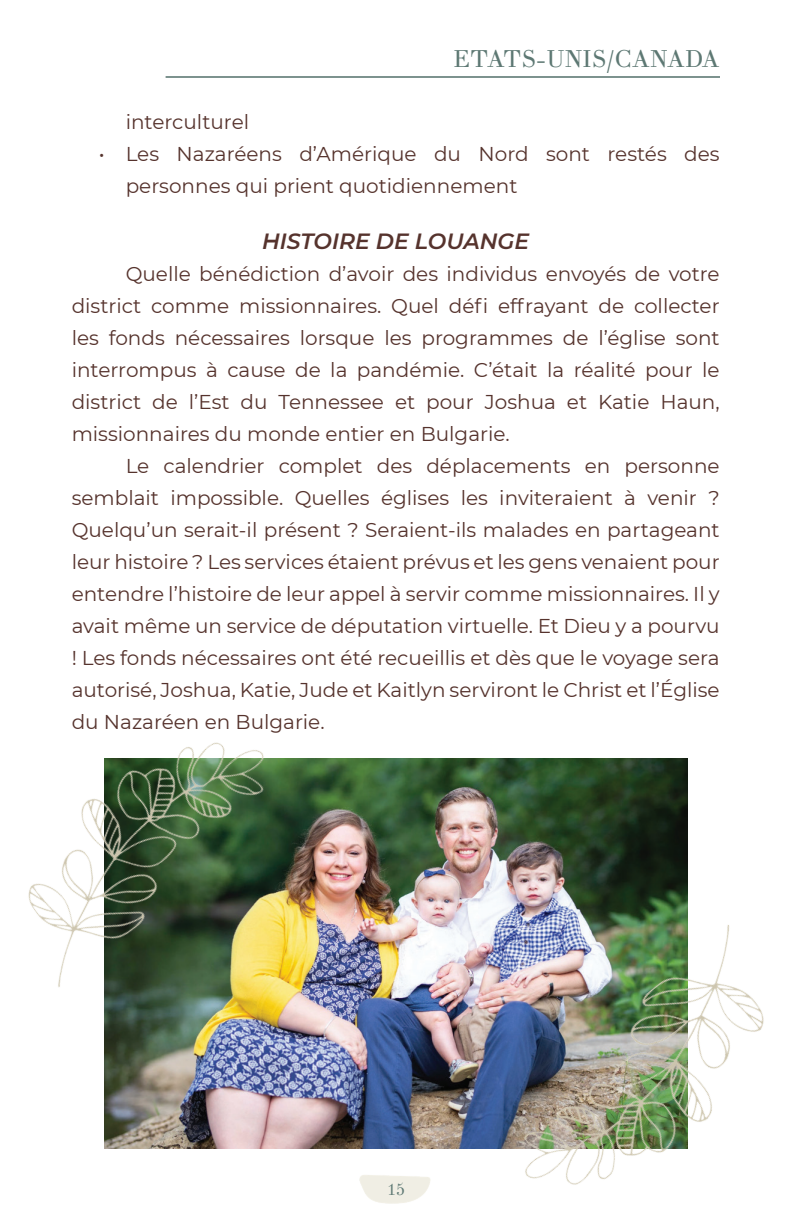
<style>
.page{position:relative;width:792px;height:1224px;background:#fff}
.page>*{position:absolute;margin:0;border:0;box-sizing:border-box;transform-origin:0 0}
.t1{font:24px "Theano Didot";letter-spacing:-.005em;color:#5d7873}
.t2{font:italic 600 22px "Montserrat";color:#56332d}
.t3{font:20px/32px "Montserrat";color:#56332d;text-align:justify}
.t4{font:16px "Theano Didot";color:#5d7873}
</style>
<div class="page">
<img style="left:359px;top:1175px;width:72px;height:29px">
<hr style="left:166px;top:76px;width:554px;height:2px;background:#5d7873">
<img style="left:104px;top:758px;width:584px;height:390px">
<img style="left:28px;top:742px;width:316px;height:289px">
<img style="left:446px;top:886px;width:318px;height:299px">
<p class="t1" style="left:453px;top:44px;width:268px">ETATS-UNIS/CANADA</p>
<p class="t3" style="left:126px;top:105px;width:125px">interculturel</p>
<p class="t3" style="left:126px;top:137px;width:595px;text-indent:-27px">• Les Nazaréens d’Amérique du Nord sont restés des personnes qui prient quotidiennement</p>
<p class="t2" style="left:262px;top:225px;width:269px">HISTOIRE DE LOUANGE</p>
<p class="t3" style="left:72px;top:257px;width:650px;text-indent:54px">Quelle bénédiction d’avoir des individus envoyés de votre district comme missionnaires. Quel défi effrayant de collecter les fonds nécessaires lorsque les programmes de l’église sont interrompus à cause de la pandémie. C’était la réalité pour le district de l’Est du Tennessee et pour Joshua et Katie Haun, missionnaires du monde entier en Bulgarie.</p>
<p class="t3" style="left:72px;top:449px;width:650px;text-indent:54px">Le calendrier complet des déplacements en personne semblait impossible. Quelles églises les inviteraient à venir ?<br>Quelqu’un serait-il présent ? Seraient-ils malades en partageant leur histoire ? Les services étaient prévus et les gens venaient pour entendre l’histoire de leur appel à servir comme missionnaires. Il y avait même un service de députation virtuelle. Et Dieu y a pourvu ! Les fonds nécessaires ont été recueillis et dès que le voyage sera autorisé, Joshua, Katie, Jude et Kaitlyn serviront le Christ et l’Église du Nazaréen en Bulgarie.</p>
<p class="t4" style="left:387px;top:1180px;width:20px">15</p>
</div>
